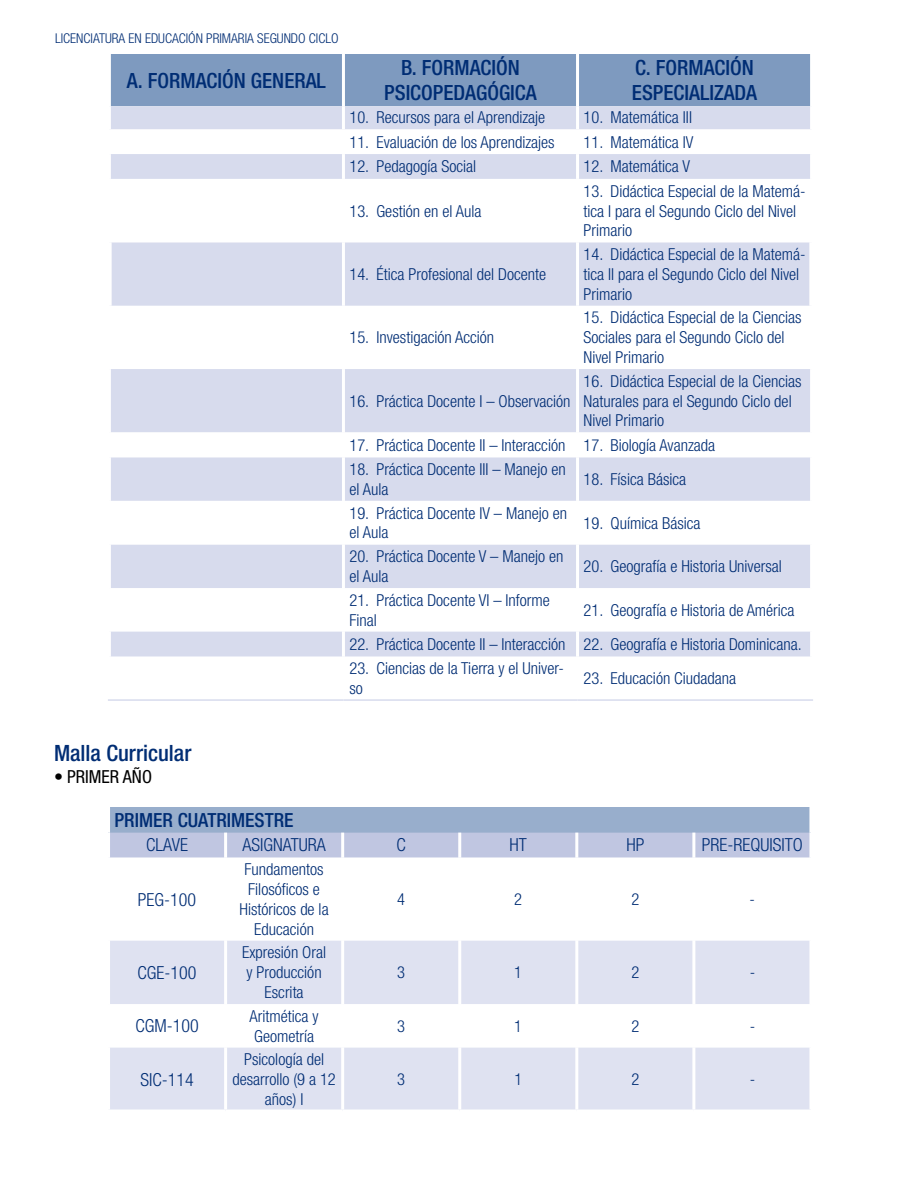
<style>
.page{position:relative;width:918px;height:1188px;background:#fff}
.page>*{position:absolute;margin:0;border:0;box-sizing:border-box;transform-origin:0 0}
.t1{font:500 condensed 22.5px "Helvetica Neue LT Std";color:#002d74}
.t2{font:500 condensed 21px/25.2px "Helvetica Neue LT Std";color:#002d74;text-align:center}
.t3{font:500 condensed 19.5px "Helvetica Neue LT Std";color:#002d74}
.t4{font:300 condensed 18px "Helvetica Neue LT Std";color:#002d74}
.t5{font:condensed 18px "Helvetica Neue LT Std";color:#000}
.t6{font:300 condensed 16.5px/19.8px "Helvetica Neue LT Std";color:#002d74}
.t7{font:300 condensed 13.5px "Helvetica Neue LT Std";color:#002d74}
.s1{font-weight:300}
</style>
<div class="page">
<div style="left:111px;top:54px;width:699px;height:52px;background:#7e9abf"></div>
<svg style="left:111px;top:106px;width:699px;height:550px;fill:#d7dbed"></svg>
<svg style="left:111px;top:179px;width:699px;height:365px"></svg>
<hr style="left:342px;top:54px;width:3px;height:52px;background:#fff">
<hr style="left:576px;top:54px;width:3px;height:52px;background:#fff">
<hr style="left:342px;top:106px;width:3px;height:23px;background:#fff">
<hr style="left:576px;top:106px;width:3px;height:23px;background:#fff">
<hr style="left:342px;top:154px;width:3px;height:25px;background:#fff">
<hr style="left:576px;top:154px;width:3px;height:25px;background:#fff">
<hr style="left:342px;top:179px;width:3px;height:63px;background:#fff">
<hr style="left:576px;top:179px;width:3px;height:63px;background:#fff">
<hr style="left:342px;top:306px;width:3px;height:63px;background:#fff">
<hr style="left:576px;top:306px;width:3px;height:63px;background:#fff">
<hr style="left:342px;top:432px;width:3px;height:25px;background:#fff">
<hr style="left:576px;top:432px;width:3px;height:25px;background:#fff">
<hr style="left:342px;top:501px;width:3px;height:43px;background:#fff">
<hr style="left:576px;top:501px;width:3px;height:43px;background:#fff">
<hr style="left:342px;top:242px;width:3px;height:64px;background:#fff">
<hr style="left:576px;top:242px;width:3px;height:64px;background:#fff">
<div style="left:107px;top:242px;width:5px;height:64px;background:#fff"></div>
<div style="left:809px;top:242px;width:5px;height:64px;background:#fff"></div>
<hr style="left:342px;top:369px;width:3px;height:63px;background:#fff">
<hr style="left:576px;top:369px;width:3px;height:63px;background:#fff">
<hr style="left:342px;top:457px;width:3px;height:44px;background:#fff">
<hr style="left:576px;top:457px;width:3px;height:44px;background:#fff">
<hr style="left:342px;top:544px;width:3px;height:44px;background:#fff">
<hr style="left:576px;top:544px;width:3px;height:44px;background:#fff">
<hr style="left:342px;top:588px;width:3px;height:44px;background:#fff">
<hr style="left:576px;top:588px;width:3px;height:44px;background:#fff">
<hr style="left:342px;top:632px;width:3px;height:24px;background:#fff">
<hr style="left:576px;top:632px;width:3px;height:24px;background:#fff">
<hr style="left:108px;top:699px;width:235px;height:2px;background:#d7dbed">
<hr style="left:343px;top:699px;width:235px;height:2px;background:#d7dbed">
<hr style="left:578px;top:699px;width:235px;height:2px;background:#d7dbed">
<div style="left:109px;top:807px;width:702px;height:26px;background:#98aecc"></div>
<div style="left:110px;top:833px;width:699px;height:24px;background:#c0c6e1"></div>
<svg style="left:110px;top:941px;width:699px;height:169px;fill:#dfe2f1"></svg>
<hr style="left:107px;top:807px;width:3px;height:26px;background:#fff">
<hr style="left:809px;top:807px;width:3px;height:26px;background:#fff">
<hr style="left:224px;top:833px;width:3px;height:24px;background:#fff">
<hr style="left:341px;top:833px;width:3px;height:24px;background:#fff">
<hr style="left:458px;top:833px;width:3px;height:24px;background:#fff">
<hr style="left:575px;top:833px;width:3px;height:24px;background:#fff">
<hr style="left:692px;top:833px;width:3px;height:24px;background:#fff">
<hr style="left:224px;top:941px;width:3px;height:63px;background:#fff">
<hr style="left:341px;top:941px;width:3px;height:63px;background:#fff">
<hr style="left:458px;top:941px;width:3px;height:63px;background:#fff">
<hr style="left:575px;top:941px;width:3px;height:63px;background:#fff">
<hr style="left:692px;top:941px;width:3px;height:63px;background:#fff">
<hr style="left:224px;top:1004px;width:3px;height:44px;background:#fff">
<hr style="left:341px;top:1004px;width:3px;height:44px;background:#fff">
<hr style="left:458px;top:1004px;width:3px;height:44px;background:#fff">
<hr style="left:575px;top:1004px;width:3px;height:44px;background:#fff">
<hr style="left:692px;top:1004px;width:3px;height:44px;background:#fff">
<hr style="left:224px;top:1048px;width:3px;height:62px;background:#fff">
<hr style="left:341px;top:1048px;width:3px;height:62px;background:#fff">
<hr style="left:458px;top:1048px;width:3px;height:62px;background:#fff">
<hr style="left:575px;top:1048px;width:3px;height:62px;background:#fff">
<hr style="left:692px;top:1048px;width:3px;height:62px;background:#fff">
<p class="t7" style="left:55px;top:31px;width:285px">LICENCIATURA EN EDUCACIÓN PRIMARIA SEGUNDO CICLO</p>
<p class="t2" style="left:127px;top:67px;width:201px">A. FORMACIÓN GENERAL</p>
<p class="t2" style="left:384px;top:55px;width:154px">B. FORMACIÓN<br>PSICOPEDAGÓGICA</p>
<p class="t2" style="left:632px;top:55px;width:127px;text-align:left">C. FORMACIÓN<br>ESPECIALIZADA</p>
<p class="t6" style="left:349px;top:107px;width:197px">10. Recursos para el Aprendizaje</p>
<p class="t6" style="left:584px;top:107px;width:110px">10. Matemática III</p>
<p class="t6" style="left:349px;top:132px;width:207px">11. Evaluación de los Aprendizajes</p>
<p class="t6" style="left:584px;top:132px;width:112px">11. Matemática IV</p>
<p class="t6" style="left:349px;top:157px;width:128px">12. Pedagogía Social</p>
<p class="t6" style="left:584px;top:157px;width:108px">12. Matemática V</p>
<p class="t6" style="left:349px;top:201px;width:133px">13. Gestión en el Aula</p>
<p class="t6" style="left:584px;top:181px;width:224px">13. Didáctica Especial de la Matemá&shy;tica I para el Segundo Ciclo del Nivel<br>Primario</p>
<p class="t6" style="left:349px;top:264px;width:198px">14. Ética Profesional del Docente</p>
<p class="t6" style="left:349px;top:327px;width:146px">15. Investigación Acción</p>
<p class="t6" style="left:584px;top:244px;width:224px">14. Didáctica Especial de la Matemá&shy;tica II para el Segundo Ciclo del Nivel<br>Primario</p>
<p class="t6" style="left:584px;top:308px;width:220px">15. Didáctica Especial de la Ciencias<br>Sociales para el Segundo Ciclo del<br>Nivel Primario</p>
<p class="t6" style="left:584px;top:371px;width:220px">16. Didáctica Especial de la Ciencias<br>Naturales para el Segundo Ciclo del<br>Nivel Primario</p>
<p class="t6" style="left:349px;top:435px;width:367px">17. Práctica Docente II – Interacción 17. Biología Avanzada</p>
<p class="t6" style="left:349px;top:459px;width:218px">18. Práctica Docente III – Manejo en el Aula</p>
<p class="t6" style="left:584px;top:469px;width:104px">18. Física Básica</p>
<p class="t6" style="left:349px;top:503px;width:219px">19. Práctica Docente IV – Manejo en el Aula</p>
<p class="t6" style="left:584px;top:513px;width:119px">19. Química Básica</p>
<p class="t6" style="left:349px;top:546px;width:216px">20. Práctica Docente V – Manejo en el Aula</p>
<p class="t6" style="left:584px;top:556px;width:200px">20. Geografía e Historia Universal</p>
<p class="t6" style="left:349px;top:590px;width:202px">21. Práctica Docente VI – Informe<br>Final</p>
<p class="t6" style="left:584px;top:600px;width:213px">21. Geografía e Historia de América</p>
<p class="t6" style="left:349px;top:634px;width:454px">22. Práctica Docente II – Interacción 22. Geografía e Historia Dominicana.</p>
<p class="t6" style="left:349px;top:658px;width:216px">23. Ciencias de la Tierra y el Univer&shy;so</p>
<p class="t6" style="left:584px;top:668px;width:154px">23. Educación Ciudadana</p>
<p class="t6" style="left:349px;top:391px;width:223px">16. Práctica Docente I – Observación</p>
<h1 class="t1" style="left:54px;top:740px;width:139px">Malla Curricular</h1>
<p class="t5" style="left:54px;top:766px;width:100px"><span class="s1">•</span> PRIMER AÑO</p>
<p class="t3" style="left:115px;top:808px;width:181px">PRIMER CUATRIMESTRE</p>
<p class="t4" style="left:146px;top:835px;width:43px">CLAVE</p>
<p class="t4" style="left:242px;top:835px;width:85px">ASIGNATURA</p>
<p class="t4" style="left:397px;top:835px;width:11px">C</p>
<p class="t4" style="left:510px;top:835px;width:19px">HT</p>
<p class="t4" style="left:626px;top:835px;width:19px">HP</p>
<p class="t4" style="left:702px;top:835px;width:102px">PRE-REQUISITO</p>
<p class="t4" style="left:138px;top:889px;width:60px">PEG-100</p>
<p class="t4" style="left:138px;top:962px;width:60px">CGE-100</p>
<p class="t6" style="left:240px;top:859px;width:91px;text-align:center">Fundamentos<br>Filosóficos e<br>Históricos de la<br>Educación</p>
<p class="t6" style="left:242px;top:943px;width:85px;text-align:center">Expresión Oral y Producción<br>Escrita</p>
<p class="t6" style="left:397px;top:889px;width:9px">4</p>
<p class="t6" style="left:514px;top:889px;width:9px">2</p>
<p class="t6" style="left:631px;top:889px;width:9px">2</p>
<p class="t6" style="left:750px;top:889px;width:7px">-</p>
<p class="t6" style="left:397px;top:962px;width:9px">3</p>
<p class="t6" style="left:514px;top:962px;width:9px">1</p>
<p class="t6" style="left:631px;top:962px;width:9px">2</p>
<p class="t6" style="left:750px;top:962px;width:7px">-</p>
<p class="t4" style="left:135px;top:1016px;width:65px">CGM-100</p>
<p class="t6" style="left:250px;top:1006px;width:71px">Aritmética y<br>Geometría</p>
<p class="t6" style="left:397px;top:1016px;width:9px">3</p>
<p class="t6" style="left:514px;top:1016px;width:9px">1</p>
<p class="t6" style="left:631px;top:1016px;width:9px">2</p>
<p class="t6" style="left:750px;top:1016px;width:7px">-</p>
<p class="t4" style="left:140px;top:1069px;width:55px">SIC-114</p>
<p class="t6" style="left:232px;top:1050px;width:105px;text-align:center">Psicología del desarrollo (9 a 12 años) I</p>
<p class="t6" style="left:397px;top:1069px;width:9px">3</p>
<p class="t6" style="left:514px;top:1069px;width:9px">1</p>
<p class="t6" style="left:631px;top:1069px;width:9px">2</p>
<p class="t6" style="left:750px;top:1069px;width:7px">-</p>
</div>
